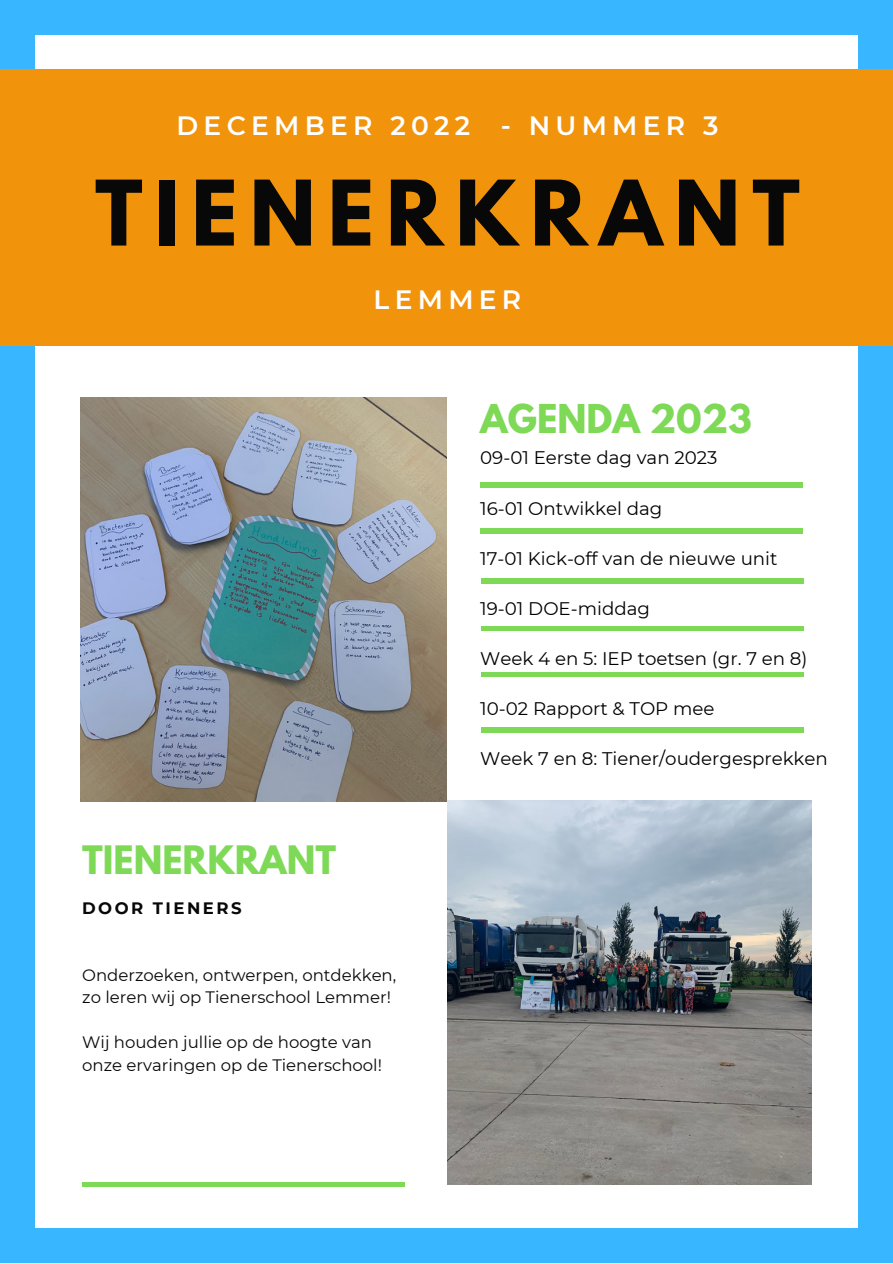
<style>
.page{position:relative;width:893px;height:1264px;background:#fff}
.page>*{position:absolute;margin:0;border:0;box-sizing:border-box;transform-origin:0 0}
.t1{font:700 79.95px "League Spartan";letter-spacing:.15em;color:#080808}
.t2{font:700 35.25px "League Spartan";color:#7ed957}
.t3{font:700 34.65px "League Spartan";color:#7ed957}
.t4{font:600 26.4px "Montserrat";letter-spacing:.2em;color:#fff}
.t5{font:18.15px "Montserrat";color:#000}
.t6{font:16.5px/22.5px "Montserrat";color:#080808}
.t7{font:700 16.5px "Montserrat";letter-spacing:.15em;color:#080808}
</style>
<div class="page">
<div style="left:0;top:0;width:892px;height:1262px;background:#38b6ff"></div>
<svg style="left:857px;top:628px;width:1px;height:36px"></svg>
<svg style="left:207px;top:1227px;width:22px;height:1px"></svg>
<svg style="left:857px;top:484px;width:1px;height:33px"></svg>
<svg style="left:397px;top:1227px;width:28px;height:1px"></svg>
<svg style="left:857px;top:546px;width:1px;height:38px"></svg>
<svg style="left:733px;top:1227px;width:85px;height:1px"></svg>
<svg style="left:356px;top:1227px;width:33px;height:1px"></svg>
<svg style="left:857px;top:692px;width:1px;height:39px"></svg>
<svg style="left:537px;top:1227px;width:21px;height:1px"></svg>
<svg style="left:35px;top:1227px;width:22px;height:1px"></svg>
<svg style="left:857px;top:1159px;width:1px;height:26px"></svg>
<svg style="left:857px;top:930px;width:1px;height:17px"></svg>
<svg style="left:857px;top:817px;width:1px;height:22px"></svg>
<div style="left:35px;top:35px;width:822px;height:1192px;background:#fff"></div>
<div style="left:0;top:69px;width:892px;height:277px;background:#f1930b"></div>
<img style="left:81px;top:397px;width:365px;height:404px">
<img style="left:447px;top:800px;width:364px;height:384px">
<hr style="left:480px;top:529px;width:323px;height:4px;background:#7ed957">
<hr style="left:481px;top:579px;width:322px;height:4px;background:#7ed957">
<div style="left:481px;top:626px;width:322px;height:5px;background:#7ed957"></div>
<div style="left:481px;top:672px;width:322px;height:5px;background:#7ed957"></div>
<hr style="left:82px;top:1182px;width:323px;height:4px;background:#7ed957">
<div style="left:481px;top:727px;width:322px;height:5px;background:#7ed957"></div>
<hr style="left:480px;top:483px;width:323px;height:4px;background:#7ed957">
<h3 class="t4" style="left:176px;top:109px;width:543px">DECEMBER 2022 - NUMMER 3</h3>
<h1 class="t1" style="left:95px;top:173px;width:706px">TIENERKRANT</h1>
<h3 class="t4" style="left:373px;top:283px;width:149px">LEMMER</h3>
<h3 class="t3" style="left:82px;top:842px;width:255px">TIENERKRANT</h3>
<p class="t7" style="left:82px;top:897px;width:161px">DOOR TIENERS</p>
<p class="t6" style="left:82px;top:963px;width:315px">Onderzoeken, ontwerpen, ontdekken, zo leren wij op Tienerschool Lemmer!</p>
<p class="t6" style="left:82px;top:1031px;width:301px">Wij houden jullie op de hoogte van onze ervaringen op de Tienerschool!</p>
<h2 class="t2" style="left:480px;top:401px;width:273px">AGENDA 2023</h2>
<p class="t5" style="left:480px;top:447px;width:239px">09-01 Eerste dag van 2023</p>
<p class="t5" style="left:480px;top:497px;width:184px">16-01 Ontwikkel dag</p>
<p class="t5" style="left:480px;top:547px;width:299px">17-01 Kick-off van de nieuwe unit</p>
<p class="t5" style="left:480px;top:597px;width:171px">19-01 DOE-middag</p>
<p class="t5" style="left:480px;top:647px;width:329px">Week 4 en 5: IEP toetsen (gr. 7 en 8)</p>
<p class="t5" style="left:480px;top:697px;width:236px">10-02 Rapport &amp; TOP mee</p>
<p class="t5" style="left:480px;top:747px;width:349px">Week 7 en 8: Tiener/oudergesprekken</p>
</div>
